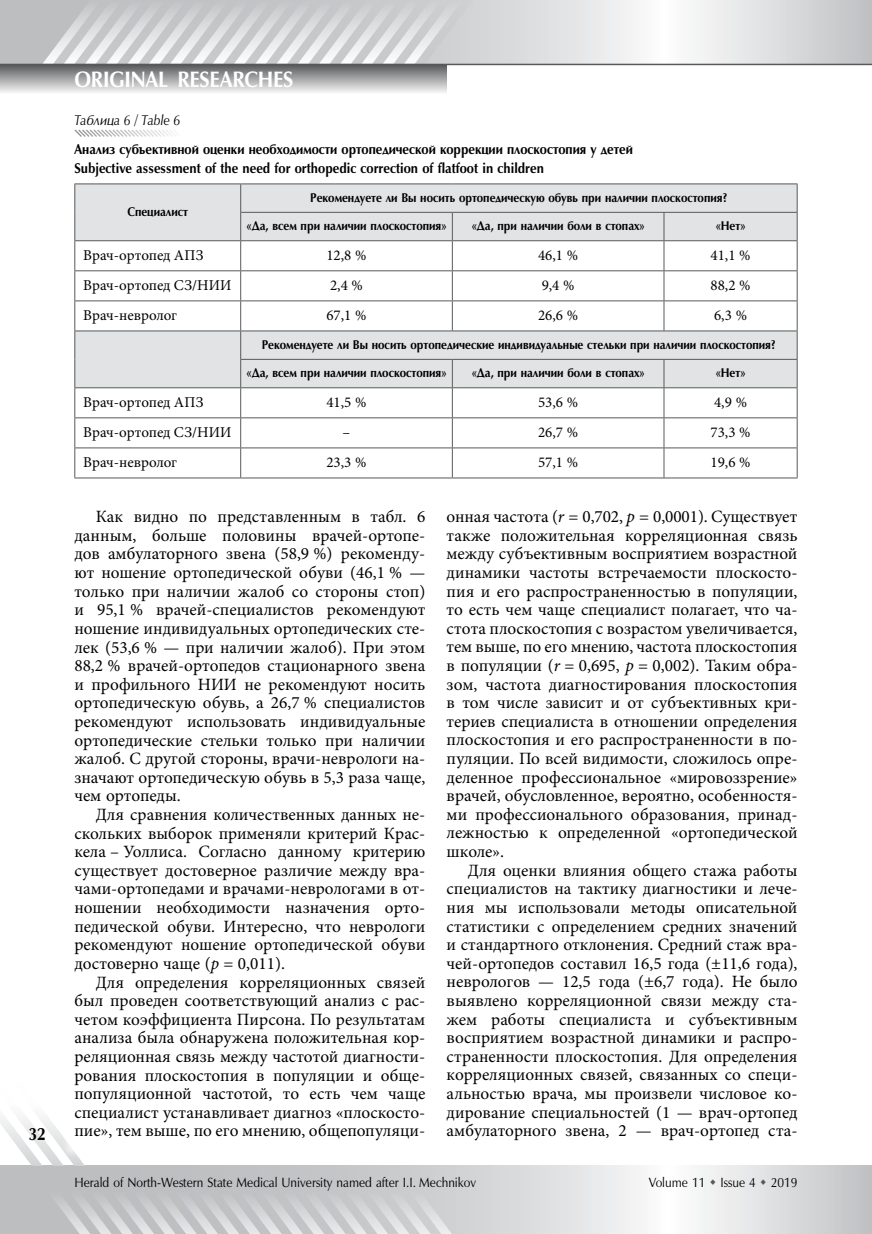
<style>
.page{position:relative;width:872px;height:1234px;background:#fff}
.page>*{position:absolute;margin:0;border:0;box-sizing:border-box;transform-origin:0 0}
.t1{font:700 22.5px "Optimum AP";letter-spacing:-.005em;color:#fff;scale:.9 1}
.t2{font:700 18px "Optimum AP";color:#000;scale:.85 1}
.t3{font:17.25px/18.6px "Minion Pro";color:#000;text-align:justify}
.t4{font:15px "Minion Pro";color:#000}
.t5{font:700 14.25px/18.5px "Optimum AP";color:#000;scale:.9 1}
.t6{font:italic 14.25px "Optimum AP";color:#000;scale:.9 1}
.t7{font:13.5px "Optimum AP";color:#000;scale:.9 1}
.t8{font:700 12.75px "Optimum AP";color:#000;scale:.9 1}
.s1{font-style:italic}
</style>
<div class="page">
<svg style="left:0;top:0;width:872px;height:64px"></svg>
<svg style="left:468px;top:1165px;width:404px;height:68px"></svg>
<div style="left:0;top:64px;width:446px;height:30px;background:linear-gradient(to bottom,#555658,#f4f4f4)"></div>
<svg style="left:43px;top:0;width:446px;height:64px;background:#d1d2d4"></svg>
<hr style="left:0;top:64px;width:872px;height:1px;background:#58595b">
<svg style="left:0;top:1116px;width:468px;height:117px"></svg>
<div style="left:60px;top:1130px;width:31px;height:28px;background:#fff;opacity:.75"></div>
<svg style="left:74px;top:129px;width:100px;height:8px"></svg>
<svg style="left:75px;top:184px;width:721px;height:203px;fill:#e2e3e4"></svg>
<hr style="left:240px;top:212px;width:212px;height:1px;background:#58595b">
<hr style="left:452px;top:212px;width:212px;height:1px;background:#58595b">
<hr style="left:664px;top:212px;width:133px;height:1px;background:#58595b">
<hr style="left:74px;top:270px;width:167px;height:1px;background:#58595b">
<hr style="left:241px;top:270px;width:211px;height:1px;background:#58595b">
<hr style="left:452px;top:270px;width:212px;height:1px;background:#58595b">
<hr style="left:664px;top:270px;width:133px;height:1px;background:#58595b">
<hr style="left:74px;top:300px;width:167px;height:1px;background:#58595b">
<hr style="left:241px;top:300px;width:211px;height:1px;background:#58595b">
<hr style="left:452px;top:300px;width:212px;height:1px;background:#58595b">
<svg style="left:452px;top:213px;width:1px;height:117px"></svg>
<hr style="left:664px;top:300px;width:133px;height:1px;background:#58595b">
<svg style="left:663px;top:213px;width:1px;height:117px"></svg>
<hr style="left:74px;top:417px;width:167px;height:1px;background:#58595b">
<hr style="left:241px;top:417px;width:211px;height:1px;background:#58595b">
<hr style="left:452px;top:417px;width:212px;height:1px;background:#58595b">
<hr style="left:664px;top:417px;width:133px;height:1px;background:#58595b">
<hr style="left:74px;top:447px;width:167px;height:1px;background:#58595b">
<hr style="left:241px;top:447px;width:211px;height:1px;background:#58595b">
<hr style="left:452px;top:447px;width:212px;height:1px;background:#58595b">
<hr style="left:664px;top:447px;width:133px;height:1px;background:#58595b">
<svg style="left:663px;top:360px;width:1px;height:117px"></svg>
<hr style="left:74px;top:477px;width:167px;height:1px;background:#58595b">
<hr style="left:241px;top:477px;width:211px;height:1px;background:#58595b">
<hr style="left:452px;top:477px;width:212px;height:1px;background:#58595b">
<hr style="left:664px;top:477px;width:133px;height:1px;background:#58595b">
<hr style="left:74px;top:183px;width:167px;height:1px;background:#58595b">
<hr style="left:241px;top:183px;width:211px;height:1px;background:#58595b">
<hr style="left:452px;top:183px;width:212px;height:1px;background:#58595b">
<hr style="left:664px;top:183px;width:133px;height:1px;background:#58595b">
<hr style="left:74px;top:240px;width:167px;height:1px;background:#58595b">
<hr style="left:241px;top:240px;width:211px;height:1px;background:#58595b">
<hr style="left:452px;top:240px;width:212px;height:1px;background:#58595b">
<hr style="left:664px;top:240px;width:133px;height:1px;background:#58595b">
<hr style="left:452px;top:330px;width:212px;height:1px;background:#58595b">
<hr style="left:664px;top:330px;width:133px;height:1px;background:#58595b">
<hr style="left:240px;top:359px;width:212px;height:1px;background:#58595b">
<svg style="left:240px;top:184px;width:1px;height:293px"></svg>
<hr style="left:452px;top:359px;width:212px;height:1px;background:#58595b">
<hr style="left:664px;top:359px;width:133px;height:1px;background:#58595b">
<svg style="left:796px;top:184px;width:1px;height:293px"></svg>
<hr style="left:452px;top:387px;width:212px;height:1px;background:#58595b">
<hr style="left:664px;top:387px;width:133px;height:1px;background:#58595b">
<hr style="left:74px;top:330px;width:167px;height:1px;background:#58595b">
<hr style="left:241px;top:330px;width:211px;height:1px;background:#58595b">
<svg style="left:74px;top:184px;width:1px;height:293px"></svg>
<svg style="left:452px;top:359px;width:1px;height:118px"></svg>
<hr style="left:74px;top:387px;width:167px;height:1px;background:#58595b">
<hr style="left:241px;top:387px;width:211px;height:1px;background:#58595b">
<svg style="left:710px;top:1178px;width:5px;height:6px"></svg>
<svg style="left:761px;top:1178px;width:5px;height:6px"></svg>
<p class="t2" style="left:29px;top:1124px;width:21px">32</p>
<h1 class="t1" style="left:74px;top:67px;width:128px">ORIGINAL researches</h1>
<p class="t6" style="left:74px;top:113px;width:119px">Таблица 6 / Table 6</p>
<p class="t5" style="left:74px;top:141px;width:622px">Анализ субъективной оценки необходимости ортопедической коррекции плоскостопия у детей<br>Subjective assessment of the need for orthopedic correction of flatfoot in children</p>
<p class="t8" style="left:127px;top:204px;width:69px">Специалист</p>
<p class="t8" style="left:310px;top:190px;width:465px">Рекомендуете ли Вы носить ортопедическую обувь при наличии плоскостопия?</p>
<p class="t8" style="left:246px;top:219px;width:224px">«Да, всем при наличии плоскостопия»</p>
<p class="t8" style="left:471px;top:219px;width:194px">«Да, при наличии боли в стопах»</p>
<p class="t8" style="left:715px;top:219px;width:35px">«Нет»</p>
<p class="t4" style="left:83px;top:245px;width:122px">Врач-ортопед АПЗ</p>
<p class="t4" style="left:326px;top:245px;width:42px">12,8 %</p>
<p class="t4" style="left:538px;top:245px;width:42px">46,1 %</p>
<p class="t4" style="left:710px;top:245px;width:42px">41,1 %</p>
<p class="t4" style="left:83px;top:275px;width:149px">Врач-ортопед СЗ/НИИ</p>
<p class="t4" style="left:330px;top:275px;width:34px">2,4 %</p>
<p class="t4" style="left:541px;top:275px;width:34px">9,4 %</p>
<p class="t4" style="left:710px;top:275px;width:42px">88,2 %</p>
<p class="t4" style="left:83px;top:305px;width:95px">Врач-невролог</p>
<p class="t4" style="left:326px;top:305px;width:42px">67,1 %</p>
<p class="t4" style="left:538px;top:305px;width:42px">26,6 %</p>
<p class="t4" style="left:714px;top:305px;width:34px">6,3 %</p>
<p class="t8" style="left:262px;top:337px;width:573px">Рекомендуете ли Вы носить ортопедические индивидуальные стельки при наличии плоскостопия?</p>
<p class="t8" style="left:246px;top:366px;width:224px">«Да, всем при наличии плоскостопия»</p>
<p class="t8" style="left:471px;top:366px;width:194px">«Да, при наличии боли в стопах»</p>
<p class="t8" style="left:715px;top:366px;width:35px">«Нет»</p>
<p class="t4" style="left:83px;top:392px;width:122px">Врач-ортопед АПЗ</p>
<p class="t4" style="left:326px;top:392px;width:42px">41,5 %</p>
<p class="t4" style="left:538px;top:392px;width:42px">53,6 %</p>
<p class="t4" style="left:714px;top:392px;width:34px">4,9 %</p>
<p class="t4" style="left:83px;top:422px;width:149px">Врач-ортопед СЗ/НИИ</p>
<p class="t4" style="left:342px;top:422px;width:9px">–</p>
<p class="t4" style="left:538px;top:422px;width:42px">26,7 %</p>
<p class="t4" style="left:710px;top:422px;width:42px">73,3 %</p>
<p class="t4" style="left:83px;top:452px;width:95px">Врач-невролог</p>
<p class="t4" style="left:326px;top:452px;width:42px">23,3 %</p>
<p class="t4" style="left:538px;top:452px;width:42px">57,1 %</p>
<p class="t4" style="left:710px;top:452px;width:42px">19,6 %</p>
<p class="t3" style="left:74px;top:507px;width:352px;text-indent:21px">Как видно по представленным в табл. 6 данным, больше половины врачей-ортопе&shy;дов амбулаторного звена (58,9 %) рекоменду&shy;ют ношение ортопедической обуви (46,1 % — только при наличии жалоб со стороны стоп) и 95,1 % врачей-специалистов рекомендуют ношение индивидуальных ортопедических сте&shy;лек (53,6 % — при наличии жалоб). При этом 88,2 % врачей-ортопедов стационарного звена и профильного НИИ не рекомендуют носить ортопедическую обувь, а 26,7 % специалистов рекомендуют использовать индивидуальные ортопедические стельки только при наличии жалоб. С другой стороны, врачи-неврологи на&shy;значают ортопедическую обувь в 5,3 раза чаще, чем ортопеды.</p>
<p class="t3" style="left:74px;top:805px;width:352px;text-indent:21px">Для сравнения количественных данных не&shy;скольких выборок применяли критерий Крас&shy;кела – Уоллиса. Согласно данному критерию существует достоверное различие между вра&shy;чами-ортопедами и врачами-неврологами в от&shy;ношении необходимости назначения орто&shy;педической обуви. Интересно, что неврологи рекомендуют ношение ортопедической обуви достоверно чаще (<span class="s1">р</span> = 0,011).</p>
<p class="t3" style="left:74px;top:972px;width:352px;text-indent:21px">Для определения корреляционных связей был проведен соответствующий анализ с рас&shy;четом коэффициента Пирсона. По результатам анализа была обнаружена положительная кор&shy;реляционная связь между частотой диагности&shy;рования плоскостопия в популяции и обще&shy;популяционной частотой, то есть чем чаще специалист устанавливает диагноз «плоскосто&shy;пие», тем выше, по его мнению, общепопуляци-</p>
<p class="t3" style="left:446px;top:507px;width:352px">онная частота (<span class="s1">r</span> = 0,702, <span class="s1">р</span> = 0,0001). Существует также положительная корреляционная связь между субъективным восприятием возрастной динамики частоты встречаемости плоскосто&shy;пия и его распространенностью в популяции, то есть чем чаще специалист полагает, что ча&shy;стота плоскостопия с возрастом увеличивается, тем выше, по его мнению, частота плоскостопия в популяции (<span class="s1">r</span> = 0,695, <span class="s1">р</span> = 0,002). Таким обра&shy;зом, частота диагностирования плоскостопия в том числе зависит и от субъективных кри&shy;териев специалиста в отношении определения плоскостопия и его распространенности в по&shy;пуляции. По всей видимости, сложилось опре&shy;деленное профессиональное «мировоззрение» врачей, обусловленное, вероятно, особенностя&shy;ми профессионального образования, принад&shy;лежностью к определенной «ортопедической школе».</p>
<p class="t3" style="left:446px;top:860px;width:352px;text-indent:21px">Для оценки влияния общего стажа работы специалистов на тактику диагностики и лече&shy;ния мы использовали методы описательной статистики с определением средних значений и стандартного отклонения. Средний стаж вра&shy;чей-ортопедов составил 16,5 года (±11,6 года), неврологов — 12,5 года (±6,7 года). Не было выявлено корреляционной связи между ста&shy;жем работы специалиста и субъективным восприятием возрастной динамики и распро&shy;страненности плоскостопия. Для определения корреляционных связей, связанных со специ&shy;альностью врача, мы произвели числовое ко&shy;дирование специальностей (1 — врач-ортопед амбулаторного звена, 2 — врач-ортопед ста-</p>
<p class="t7" style="left:74px;top:1175px;width:448px">Herald of North-Western State Medical University named after I.I. Mechnikov</p>
<p class="t7" style="left:648px;top:1175px;width:167px">Volume 11 Issue 4 2019</p>
</div>
